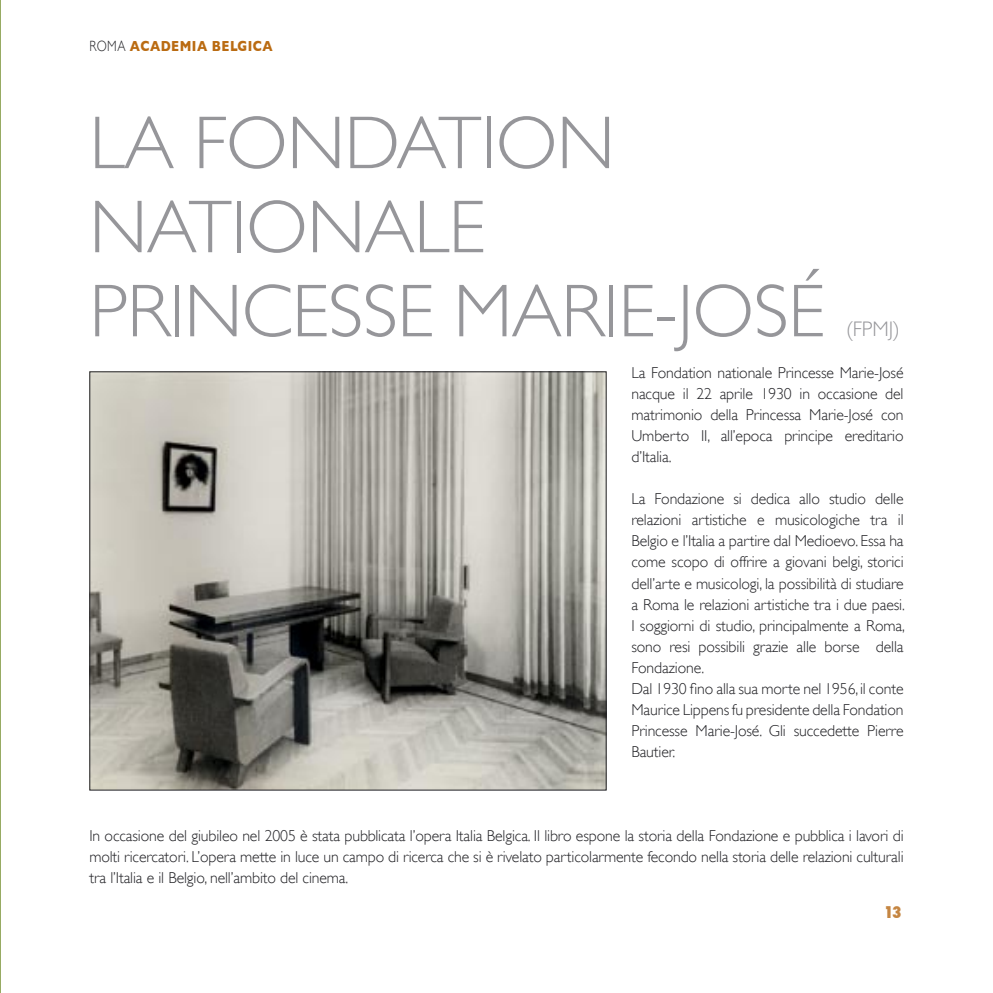
<style>
.page{position:relative;width:993px;height:993px;background:#fff}
.page>*{position:absolute;margin:0;border:0;box-sizing:border-box;transform-origin:0 0}
.t1{font:300 75.25px/84px "Gill Sans";letter-spacing:-.01em;color:#96969a}
.t2{font:300 21px "Gill Sans";color:#96969a}
.t3{font:300 15.75px/21px "Gill Sans";letter-spacing:-.01em;color:#212125;text-align:justify}
.t4{font:800 condensed 15.75px "Futura";color:#c58642}
.t5{font:700 14.88px "Gill Sans";letter-spacing:.04em;color:#ba6b12;scale:.83 1}
.s1{font-weight:300;color:#212125}
</style>
<div class="page">
<hr style="left:0;top:0;width:1px;height:992px;background:#97ab63">
<img style="left:91px;top:373px;width:513px;height:415px">
<p class="t5" style="left:89px;top:37px;width:222px"><span class="s1">ROMA</span> ACADEMIA BELGICA</p>
<p class="t1" style="left:89px;top:100px;width:527px">LA FONDATION<br>NATIONALE</p>
<p class="t1" style="left:89px;top:268px;width:736px">PRINCESSE MARIE-JOSÉ</p>
<p class="t2" style="left:845px;top:317px;width:55px">(FPMJ)</p>
<p class="t3" style="left:631px;top:362px;width:274px">La Fondation nationale Princesse Marie-José nacque il 22 aprile 1930 in occasione del matrimonio della Princessa Marie-José con Umberto II, all’epoca principe ereditario d’Italia.</p>
<p class="t3" style="left:631px;top:488px;width:275px">La Fondazione si dedica allo studio delle relazioni artistiche e musicologiche tra il Belgio e l’Italia a partire dal Medioevo. Essa ha come scopo di offrire a giovani belgi, storici dell’arte e musicologi, la possibilità di studiare a Roma le relazioni artistiche tra i due paesi.<br>I soggiorni di studio, principalmente a Roma, sono resi possibili grazie alle borse della Fondazione.</p>
<p class="t3" style="left:631px;top:677px;width:274px">Dal 1930 fino alla sua morte nel 1956, il conte Maurice Lippens fu presidente della Fondation Princesse Marie-José. Gli succedette Pierre Bautier.</p>
<p class="t3" style="left:89px;top:824px;width:815px">In occasione del giubileo nel 2005 è stata pubblicata l’opera Italia Belgica. Il libro espone la storia della Fondazione e pubblica i lavori di molti ricercatori. L’opera mette in luce un campo di ricerca che si è rivelato particolarmente fecondo nella storia delle relazioni culturali tra l’Italia e il Belgio, nell’ambito del cinema.</p>
<p class="t4" style="left:883px;top:900px;width:19px">13</p>
</div>
